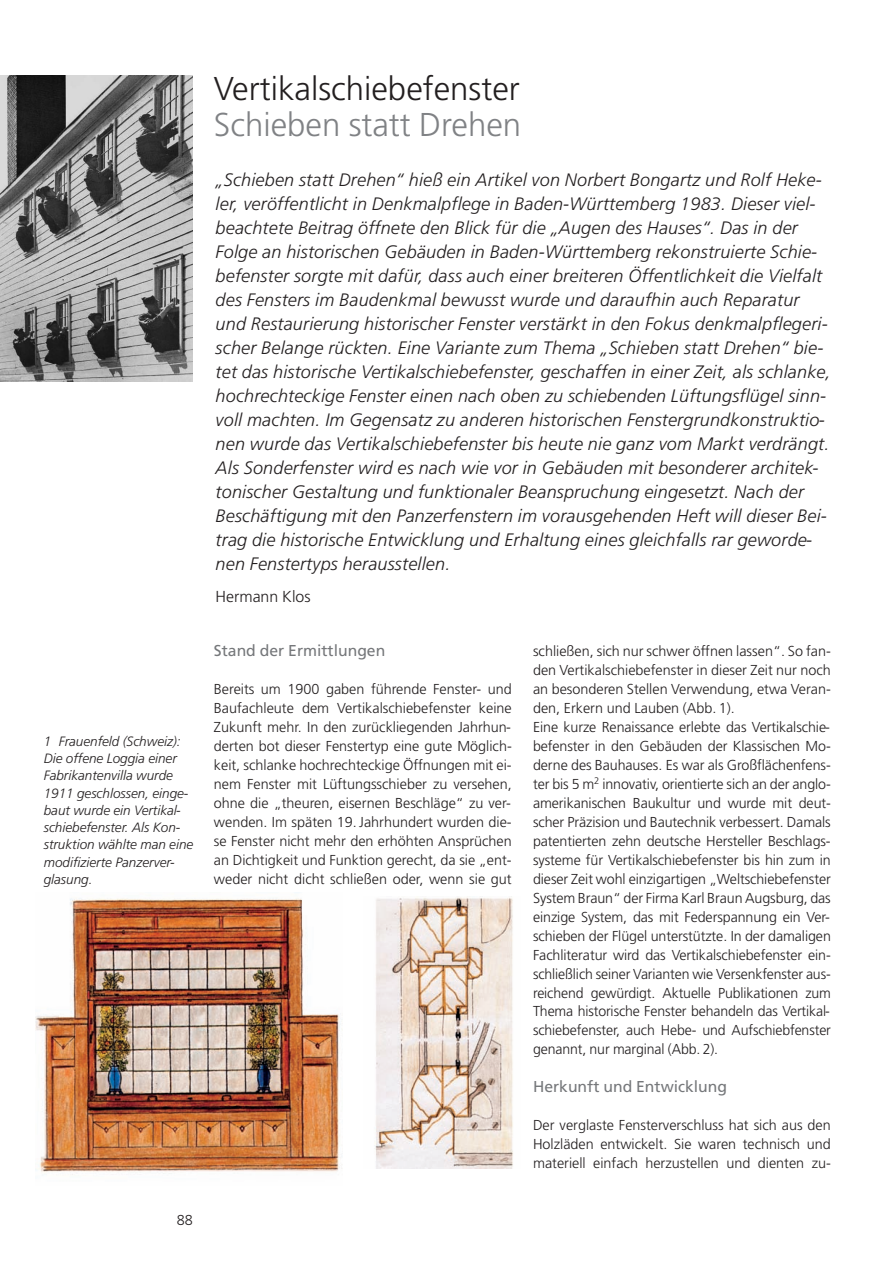
<style>
.page{position:relative;width:894px;height:1264px;background:#fff}
.page>*{position:absolute;margin:0;border:0;box-sizing:border-box;transform-origin:0 0}
.t1{font:300 33px/36px "Frutiger";color:#231f20}
.t2{font:italic 300 18px/24px "Frutiger";letter-spacing:.01em;color:#231f20}
.t3{font:300 15.9px "Frutiger";color:#231f20}
.t4{font:15.75px "Frutiger";color:#76787b}
.t5{font:300 14.4px/19px "Frutiger";letter-spacing:-.005em;color:#231f20;text-align:justify}
.t6{font:italic 300 13.5px/17.2px "Frutiger";color:#231f20}
.s1{color:#808285}
</style>
<div class="page">
<img style="left:0;top:76px;width:193px;height:305px">
<img style="left:375px;top:896px;width:138px;height:272px">
<img style="left:36px;top:898px;width:306px;height:277px">
<p class="t6" style="left:44px;top:733px;width:151px">1 Frauenfeld (Schweiz):<br>Die offene Loggia einer<br>Fabrikantenvilla wurde<br>1911 geschlossen, einge&shy;baut wurde ein Vertikal&shy;schiebefenster. Als Kon&shy;struktion wählte man eine modifizierte Panzerver - glasung.</p>
<p class="t5" style="left:177px;top:1212px;width:17px">88</p>
<p class="t1" style="left:214px;top:73px;width:309px">Vertikalschiebefenster<br><span class="s1">Schieben statt Drehen</span></p>
<p class="t2" style="left:216px;top:169px;width:616px">„Schieben statt Drehen“ hieß ein Artikel von Norbert Bongartz und Rolf Heke&shy;ler, veröffentlicht in Denkmalpflege in Baden-Württemberg 1983. Dieser viel&shy;beachtete Beitrag öffnete den Blick für die „Augen des Hauses“. Das in der Folge an historischen Gebäuden in Baden-Württemberg rekonstruierte Schie&shy;befenster sorgte mit dafür, dass auch einer breiteren Öffentlichkeit die Vielfalt des Fensters im Baudenkmal bewusst wurde und daraufhin auch Reparatur und Restaurierung historischer Fenster verstärkt in den Fokus denkmalpflegeri&shy;scher Belange rückten. Eine Variante zum Thema „Schieben statt Drehen“ bie&shy;tet das historische Vertikalschiebefenster, geschaffen in einer Zeit, als schlanke, hochrechteckige Fenster einen nach oben zu schiebenden Lüftungsflügel sinn&shy;voll machten. Im Gegensatz zu anderen historischen Fenstergrundkonstruktio&shy;nen wurde das Vertikalschiebefenster bis heute nie ganz vom Markt verdrängt.<br>Als Sonderfenster wird es nach wie vor in Gebäuden mit besonderer architek&shy;tonischer Gestaltung und funktionaler Beanspruchung eingesetzt. Nach der Beschäftigung mit den Panzerfenstern im vorausgehenden Heft will dieser Bei&shy;trag die historische Entwicklung und Erhaltung eines gleichfalls rar geworde&shy;nen Fenstertyps herausstellen.</p>
<p class="t3" style="left:216px;top:590px;width:96px">Hermann Klos</p>
<p class="t4" style="left:214px;top:644px;width:173px">Stand der Ermittlungen</p>
<p class="t5" style="left:214px;top:680px;width:299px">Bereits um 1900 gaben führende Fenster- und Baufachleute dem Vertikalschiebefenster keine Zukunft mehr. In den zurückliegenden Jahrhun&shy;derten bot dieser Fenstertyp eine gute Möglich&shy;keit, schlanke hochrechteckige Öffnungen mit ei&shy;nem Fenster mit Lüftungsschieber zu versehen, ohne die „theuren, eisernen Beschläge“ zu ver&shy;wenden. Im späten 19. Jahrhundert wurden die - se Fenster nicht mehr den erhöhten Ansprüchen an Dichtigkeit und Funktion gerecht, da sie „ent&shy;weder nicht dicht schließen oder, wenn sie gut</p>
<p class="t5" style="left:533px;top:642px;width:299px;text-align:left">schlie ßen, sich nur schwer öffnen lassen“. So fan&shy;den Vertikalschiebefenster in dieser Zeit nur noch an besonderen Stellen Verwendung, etwa Veran&shy;den, Erkern und Lauben (Abb. 1).<br>Eine kurze Renaissance erlebte das Vertikalschie&shy;befenster in den Gebäuden der Klassischen Mo&shy;derne des Bauhauses. Es war als Großflächenfens&shy;ter bis 5 m<sup>2</sup> innovativ, orientierte sich an der anglo&shy;amerikanischen Baukultur und wurde mit deut&shy;scher Präzision und Bautechnik verbessert. Damals patentierten zehn deutsche Hersteller Beschlags&shy;systeme für Vertikalschiebefenster bis hin zum in dieser Zeit wohl einzigartigen „Weltschiebefenster System Braun“ der Firma Karl Braun Augsburg, das einzige System, das mit Federspannung ein Ver&shy;schieben der Flügel unterstützte. In der damaligen Fachliteratur wird das Vertikalschiebefenster ein&shy;schließlich seiner Varianten wie Versenkfenster aus&shy;reichend gewürdigt. Aktuelle Publikationen zum Thema historische Fenster behandeln das Vertikal&shy;schiebefenster, auch Hebe- und Aufschiebfenster genannt, nur marginal (Abb. 2).</p>
<p class="t4" style="left:533px;top:1081px;width:196px">Herkunft und Entwicklung</p>
<p class="t5" style="left:533px;top:1117px;width:299px">Der verglaste Fensterverschluss hat sich aus den Holzläden entwickelt. Sie waren technisch und materiell einfach herzustellen und dienten zu-</p>
</div>
